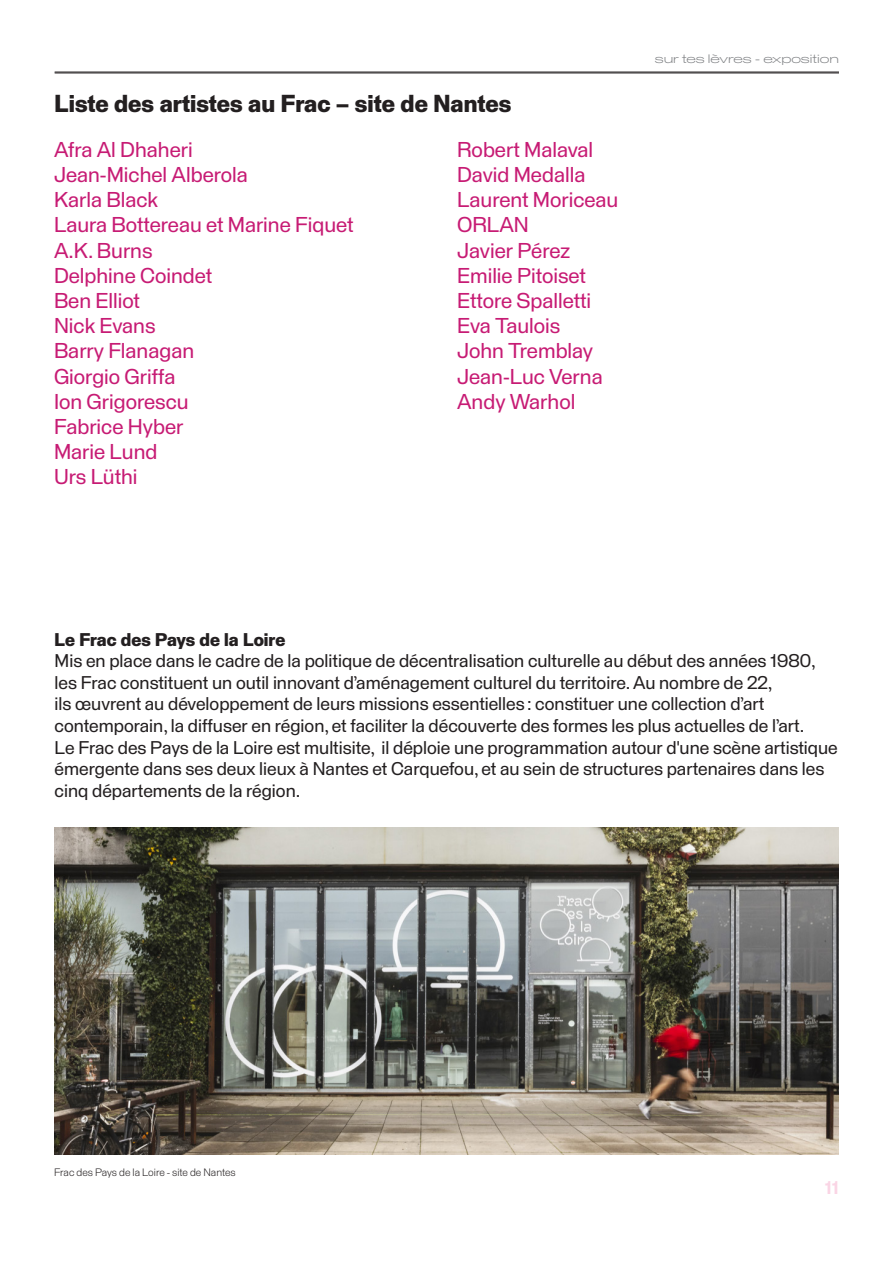
<style>
.page{position:relative;width:893px;height:1263px;background:#fff}
.page>*{position:absolute;margin:0;border:0;box-sizing:border-box;transform-origin:0 0}
.t1{font:700 24px "Staff";color:#231f20}
.t2{font:21px "Staff";color:#c71b74}
.t3{font:18px/21.6px "Staff";color:#231f20}
.t4{font:700 18px "Staff";color:#231f20}
.t5{font:600 18px "Staff";color:#fad5e5}
.t6{font:300 12px "Staff X Wide";color:#808285}
.t7{font:300 10.5px "Staff";color:#231f20}
</style>
<div class="page">
<hr style="left:55px;top:72px;width:784px;height:1px;background:#231f20">
<hr style="left:55px;top:73px;width:784px;height:1px;background:#231f20">
<img style="left:54px;top:827px;width:785px;height:327px">
<p class="t1" style="left:55px;top:90px;width:458px">Liste des artistes au Frac – site de Nantes</p>
<p class="t2" style="left:54px;top:137px;width:140px">Afra Al Dhaheri</p>
<p class="t2" style="left:54px;top:162px;width:195px">Jean-Michel Alberola</p>
<p class="t2" style="left:54px;top:187px;width:106px">Karla Black</p>
<p class="t2" style="left:54px;top:212px;width:301px">Laura Bottereau et Marine Fiquet</p>
<p class="t2" style="left:54px;top:238px;width:100px">A.K. Burns</p>
<p class="t2" style="left:54px;top:263px;width:160px">Delphine Coindet</p>
<p class="t2" style="left:54px;top:288px;width:87px">Ben Elliot</p>
<p class="t2" style="left:54px;top:313px;width:103px">Nick Evans</p>
<p class="t2" style="left:54px;top:338px;width:142px">Barry Flanagan</p>
<p class="t2" style="left:54px;top:364px;width:123px">Giorgio Griffa</p>
<p class="t2" style="left:54px;top:389px;width:136px">Ion Grigorescu</p>
<p class="t2" style="left:54px;top:414px;width:131px">Fabrice Hyber</p>
<p class="t2" style="left:54px;top:439px;width:105px">Marie Lund</p>
<p class="t2" style="left:54px;top:464px;width:85px">Urs Lüthi</p>
<p class="t2" style="left:457px;top:137px;width:138px">Robert Malaval</p>
<p class="t2" style="left:457px;top:162px;width:130px">David Medalla</p>
<p class="t2" style="left:457px;top:187px;width:163px">Laurent Moriceau</p>
<p class="t2" style="left:457px;top:212px;width:73px">ORLAN</p>
<p class="t2" style="left:457px;top:238px;width:114px">Javier Pérez</p>
<p class="t2" style="left:457px;top:263px;width:130px">Emilie Pitoiset</p>
<p class="t2" style="left:457px;top:288px;width:135px">Ettore Spalletti</p>
<p class="t2" style="left:457px;top:313px;width:105px">Eva Taulois</p>
<p class="t2" style="left:457px;top:338px;width:138px">John Tremblay</p>
<p class="t2" style="left:457px;top:364px;width:147px">Jean-Luc Verna</p>
<p class="t2" style="left:457px;top:389px;width:120px">Andy Warhol</p>
<p class="t6" style="left:655px;top:52px;width:186px">sur tes lèvres - exposition</p>
<p class="t4" style="left:55px;top:628px;width:232px">Le Frac des Pays de la Loire</p>
<p class="t3" style="left:55px;top:650px;width:785px">Mis en place dans le cadre de la politique de décentralisation culturelle au début des années 1980, les Frac constituent un outil innovant d’aménagement culturel du territoire. Au nombre de 22,<br>ils œuvrent au développement de leurs missions essentielles : constituer une collection d’art contemporain, la diffuser en région, et faciliter la découverte des formes les plus actuelles de l’art.<br>Le Frac des Pays de la Loire est multisite, il déploie une programmation autour d'une scène artistique émergente dans ses deux lieux à Nantes et Carquefou, et au sein de structures partenaires dans les cinq départements de la région.</p>
<p class="t7" style="left:54px;top:1166px;width:183px">Frac des Pays de la Loire - site de Nantes</p>
<p class="t5" style="left:825px;top:1177px;width:16px">11</p>
</div>
